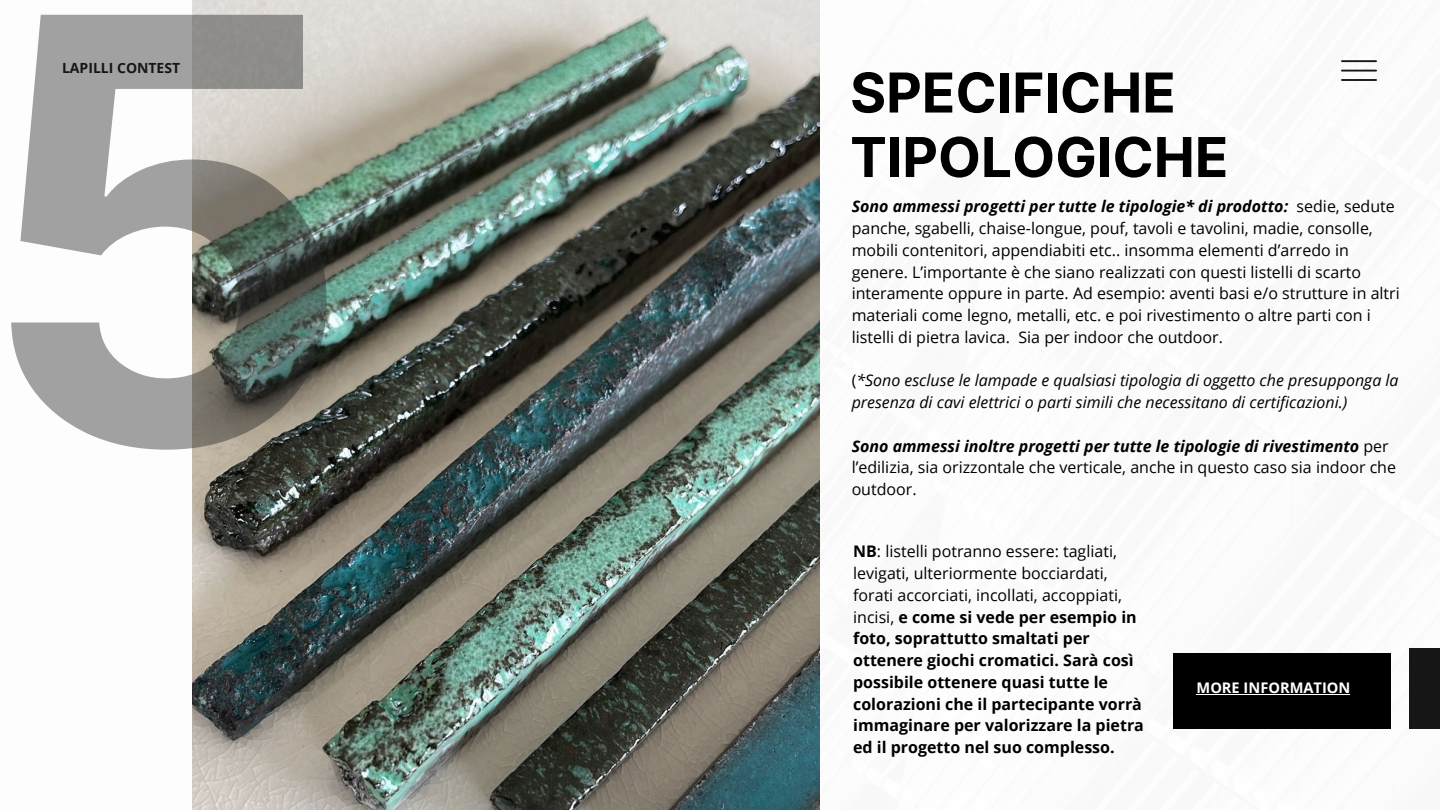
<style>
.page{position:relative;width:1440px;height:810px;background:#fff}
.page>*{position:absolute;margin:0;border:0;box-sizing:border-box;transform-origin:0 0}
.t1{font:700 589.8px "Inter";color:#262626}
.t2{font:700 55px/64.5px "Inter";color:#000}
.t3{font:16px/21.7px "Open Sans";color:#000}
.t4{font:700 16px/21.7px "Open Sans";color:#000}
.t5{font:italic 16px/21.7px "Open Sans";color:#000}
.t6{font:700 14.6px "Open Sans";color:#fff}
.t7{font:700 14px "Open Sans";color:#171616}
.s1{font-weight:700;font-style:italic}
.s2{font-style:normal}
.s3{font-weight:400}
</style>
<div class="page">
<svg style="left:1341px;top:60px;width:36px;height:21px"></svg>
<div style="left:1409px;top:648px;width:31px;height:81px;background:#171616"></div>
<div style="left:1173px;top:653px;width:218px;height:75px;background:#000"></div>
<img style="left:193px;top:0;width:627px;height:810px">
<hr style="left:1197px;top:694px;width:153px;height:1px;background:#fff">
<h1 class="t1" style="left:-25px;top:-200px;width:382px">5</h1>
<p class="t7" style="left:62px;top:58px;width:120px">LAPILLI CONTEST</p>
<h2 class="t2" style="left:850px;top:61px;width:380px">SPECIFICHE<br>TIPOLOGICHE</h2>
<p class="t3" style="left:852px;top:195px;width:550px"><span class="s1">Sono ammessi progetti per tutte le tipologie* di prodotto:</span> sedie, sedute panche, sgabelli, chaise-longue, pouf, tavoli e tavolini, madie, consolle, mobili contenitori, appendiabiti etc.. insomma elementi d’arredo in genere. L’importante è che siano realizzati con questi listelli di scarto interamente oppure in parte. Ad esempio: aventi basi e/o strutture in altri materiali come legno, metalli, etc. e poi rivestimento o altre parti con i listelli di pietra lavica. Sia per indoor che outdoor.</p>
<p class="t5" style="left:852px;top:369px;width:548px"><span class="s2">(</span>*Sono escluse le lampade e qualsiasi tipologia di oggetto che presupponga la presenza di cavi elettrici o parti simili che necessitano di certificazioni.)</p>
<p class="t3" style="left:852px;top:434px;width:546px"><span class="s1">Sono ammessi inoltre progetti per tutte le tipologie di rivestimento</span> per l’edilizia, sia orizzontale che verticale, anche in questo caso sia indoor che outdoor.</p>
<p class="t4" style="left:853px;top:540px;width:292px">NB<span class="s3">: listelli potranno essere: tagliati, levigati, ulteriormente bocciardati, forati accorciati, incollati, accoppiati, incisi,</span> e come si vede per esempio in foto, soprattutto smaltati per ottenere giochi cromatici. Sarà così possibile ottenere quasi tutte le colorazioni che il partecipante vorrà immaginare per valorizzare la pietra ed il progetto nel suo complesso.</p>
<p class="t6" style="left:1197px;top:678px;width:155px">MORE INFORMATION</p>
</div>
